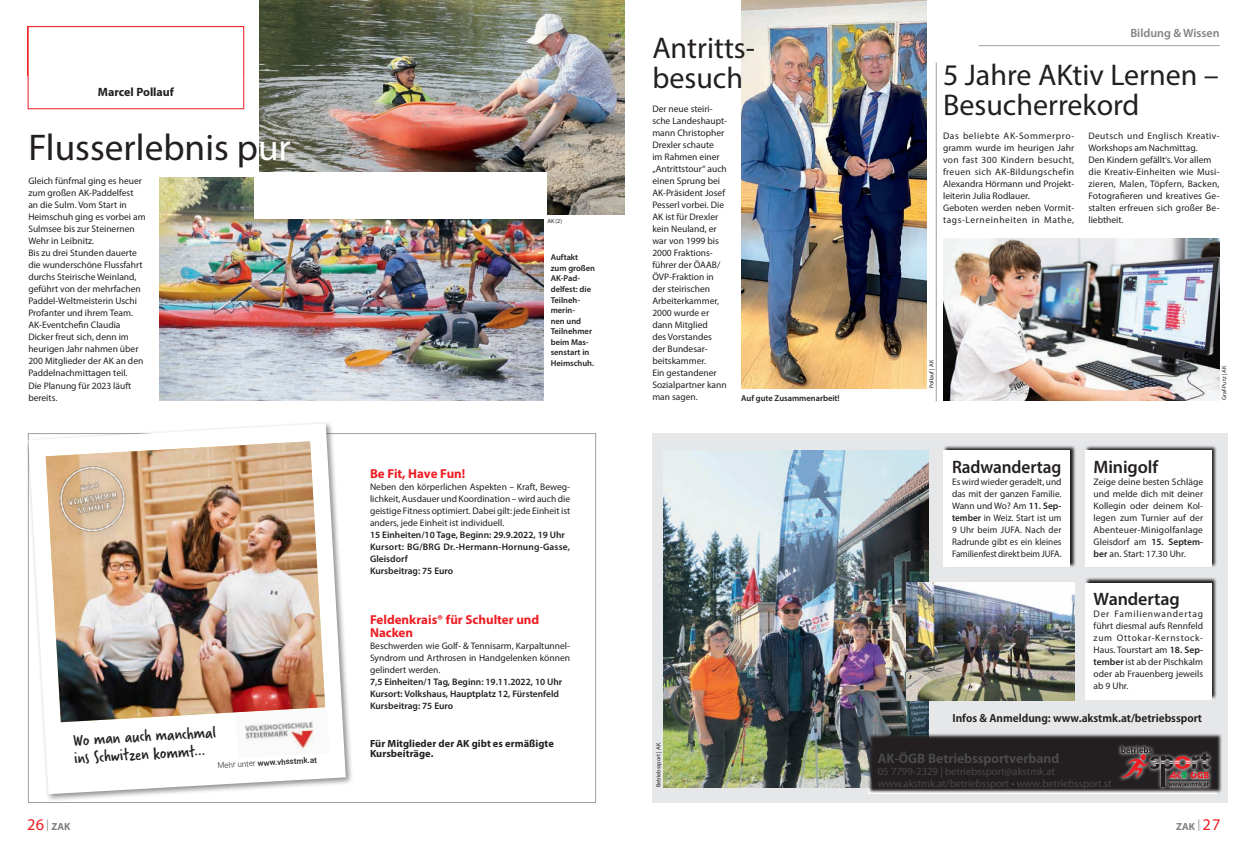
<style>
.page{position:relative;width:1248px;height:851px;background:#fff}
.page>*{position:absolute;margin:0;border:0;box-sizing:border-box;transform-origin:0 0}
.t1{font:37.3px "Myriad Pro";color:#231f20}
.t2{font:30px/30px "Myriad Pro";color:#231f20}
.t3{font:18px/18.1px "Verveine";color:#231f20}
.t4{font:600 18px "Myriad Pro";letter-spacing:-.005em;color:#231f20}
.t5{font:600 18px "Myriad Pro";letter-spacing:-.005em;color:#231f20;scale:.96 1}
.t6{font:700 13px/13px "Myriad Pro";color:#ee1d23}
.t7{font:700 12px "Koz Go Pro";color:#4b4c4d;scale:1.08 1}
.t8{font:600 12px "Myriad Pro";color:#808285}
.t9{font:700 12px "Myriad Pro";color:#231f20}
.t10{font:700 10.4px/10px "Myriad Pro";letter-spacing:.005em;color:#231f20}
.t11{font:700 10.3px "Koz Go Pro";color:#231f20;scale:1.04 1}
.t12{font:700 10.3px "Myriad Pro";letter-spacing:.005em;color:#808285}
.t13{font:9.5px/12px "Myriad Pro";color:#231f20}
.t14{font:600 9.5px/12px "Myriad Pro";color:#231f20}
.t15{font:9.5px "Koz Go Pro";color:#4b4c4d;scale:1.04 1}
.t16{font:9.5px "Myriad Pro";letter-spacing:.04em;color:#231f20}
.t17{font:9.5px "Myriad Pro";letter-spacing:.025em;color:#231f20}
.t18{font:9.5px "Myriad Pro";letter-spacing:.02em;color:#231f20}
.t19{font:9.5px "Myriad Pro";letter-spacing:.06em;color:#231f20}
.t20{font:9.5px "Myriad Pro";letter-spacing:.055em;color:#231f20}
.t21{font:600 8.5px/10.5px "Myriad Pro";color:#231f20}
.t22{font:500 8px "Roboto";color:#231f20}
.t23{font:6px "Myriad Pro";color:#231f20}
.s1{color:#fff}
.s2{font-weight:300}
.s3{font-weight:600}
.s4{font-weight:400}
.s5{font-weight:400;font-size:16.4px;color:#ee1d23}
</style>
<div class="page">
<div style="left:652px;top:433px;width:575px;height:369px;background:#e6e7e9"></div>
<svg style="left:1085px;top:578px;width:132px;height:121px"></svg>
<div style="left:1084px;top:582px;width:127px;height:117px;background:#fff"></div>
<svg style="left:943px;top:446px;width:132px;height:121px"></svg>
<div style="left:943px;top:450px;width:126px;height:117px;background:#fff"></div>
<svg style="left:1085px;top:446px;width:132px;height:121px"></svg>
<div style="left:1084px;top:450px;width:127px;height:117px;background:#fff"></div>
<img style="left:741px;top:0;width:185px;height:388px">
<img style="left:159px;top:177px;width:385px;height:223px">
<img style="left:259px;top:0;width:365px;height:215px">
<hr style="left:935px;top:62px;width:1px;height:339px;background:#9d9fa2">
<div style="left:28px;top:26px;width:216px;height:83px;background:#fff;border:1px solid #ee1d23"></div>
<hr style="left:978px;top:45px;width:241px;height:1px;background:#9d9fa2">
<div style="left:254px;top:172px;width:293px;height:47px;background:#fff"></div>
<img style="left:943px;top:238px;width:276px;height:162px">
<div style="left:26px;top:421px;width:328px;height:381px;background:#231f20;opacity:.5"></div>
<svg style="left:28px;top:423px;width:318px;height:371px"></svg>
<img style="left:46px;top:441px;width:279px;height:281px">
<img style="left:235px;top:707px;width:94px;height:51px">
<svg style="left:48px;top:454px;width:94px;height:93px"></svg>
<img style="left:46px;top:451px;width:93px;height:93px">
<img style="left:663px;top:450px;width:265px;height:337px">
<svg style="left:867px;top:733px;width:355px;height:60px;background:#393537"></svg>
<div style="left:1117px;top:742px;width:96px;height:48px;background:#fff;opacity:.75"></div>
<svg style="left:1119px;top:746px;width:89px;height:40px;background:#594142"></svg>
<img style="left:906px;top:582px;width:168px;height:118px">
<p class="t8" style="left:1130px;top:26px;width:91px">Bildung &amp; Wissen</p>
<p class="t2" style="left:943px;top:60px;width:277px">5 Jahre AKtiv Lernen –<br>Besucherrekord</p>
<p class="t20" style="left:943px;top:130px;width:133px">Das beliebte AK-Sommerpro-</p>
<p class="t16" style="left:1088px;top:130px;width:133px">Deutsch und Englisch Kreativ-</p>
<p class="t13" style="left:943px;top:142px;width:133px">gramm wurde im heurigen Jahr</p>
<p class="t13" style="left:1088px;top:142px;width:110px">Workshops am Nachmittag.</p>
<p class="t16" style="left:943px;top:154px;width:133px">von fast 300 Kindern besucht,</p>
<p class="t13" style="left:1088px;top:154px;width:124px">Den Kindern gefällt‘s. Vor allem</p>
<p class="t16" style="left:943px;top:166px;width:133px">freuen sich AK-Bildungschefin</p>
<p class="t18" style="left:1088px;top:166px;width:133px">die Kreativ-Einheiten wie Musi-</p>
<p class="t2" style="left:652px;top:32px;width:104px">Antritts&shy;besuch</p>
<p class="t13" style="left:652px;top:103px;width:76px">Der neue steiri&shy;sche Landeshaupt&shy;mann Christopher<br>Drexler schaute<br>im Rahmen einer „Antrittstour“ auch</p>
<p class="t9" style="left:98px;top:84px;width:78px">Marcel Pollauf</p>
<p class="t1" style="left:28px;top:124px;width:264px">Flusserlebnis p<span class="s1">ur</span></p>
<p class="t13" style="left:28px;top:187px;width:107px">zum großen AK-Paddelfest</p>
<p class="t13" style="left:652px;top:187px;width:75px">AK-Präsident Josef</p>
<p class="t13" style="left:943px;top:190px;width:88px">leiterin Julia Rodlauer.</p>
<p class="t13" style="left:1088px;top:190px;width:133px">Fotograferen und kreatives Ge-</p>
<p class="t13" style="left:28px;top:199px;width:100px">an die Sulm. Vom Start in</p>
<p class="t13" style="left:652px;top:199px;width:73px">Pesserl vorbei. Die</p>
<p class="t13" style="left:943px;top:202px;width:133px">Geboten werden neben Vormit-</p>
<p class="t13" style="left:1088px;top:202px;width:133px">stalten erfreuen sich großer Be-</p>
<p class="t13" style="left:28px;top:211px;width:119px">Heimschuh ging es vorbei am</p>
<p class="t13" style="left:652px;top:211px;width:67px">AK ist für Drexler</p>
<p class="t23" style="left:547px;top:218px;width:16px">AK (2)</p>
<p class="t19" style="left:943px;top:214px;width:133px">tags-Lerneinheiten in Mathe,</p>
<p class="t13" style="left:1088px;top:214px;width:37px">liebtheit.</p>
<p class="t13" style="left:28px;top:175px;width:115px">Gleich fünfmal ging es heuer</p>
<p class="t13" style="left:652px;top:175px;width:69px">einen Sprung bei</p>
<p class="t13" style="left:943px;top:178px;width:133px">Alexandra Hörmann und Projekt-</p>
<p class="t17" style="left:1088px;top:178px;width:133px">zieren, Malen, Töpfern, Backen,</p>
<p class="t13" style="left:652px;top:223px;width:76px">kein Neuland, er war von 1999 bis<br>2000 Fraktions&shy;führer der ÖAAB/<br>ÖVP-Fraktion in der steirischen<br>Arbeiterkammer,<br>2000 wurde er dann Mitglied<br>des Vorstandes der Bundesar&shy;beitskammer.<br>Ein gestandener<br>Sozialpartner kann man sagen.</p>
<p class="t13" style="left:28px;top:223px;width:116px">Sulmsee bis zur Steinernen<br>Wehr in Leibnitz.<br>Bis zu drei Stunden dauerte die wunderschöne Flussfahrt durchs Steirische Weinland, geführt von der mehrfachen<br>Paddel-Weltmeisterin Uschi<br>Profanter und ihrem Team.<br>AK-Eventchefn Claudia<br>Dicker freut sich, denn im heurigen Jahr nahmen über<br>200 Mitglieder der AK an den<br>Paddelnachmittagen teil.<br>Die Planung für 2023 läuft bereits.</p>
<p class="t21" style="left:550px;top:252px;width:46px">Auftakt zum großen<br>AK-Pad&shy;delfest: die<br>Teilneh&shy;merin-<br>nen und<br>Teilnehmer beim Mas&shy;senstart in<br>Heimschuh.</p>
<p class="t23" style="left:927px;top:388px;width:30px;rotate:-90deg">Pollauf | AK</p>
<p class="t23" style="left:1220px;top:400px;width:36px;rotate:-90deg">Graf-Putz | AK</p>
<p class="t21" style="left:741px;top:392px;width:100px">Auf gute Zusammenarbeit!</p>
<h3 class="t3" style="left:73px;top:730px;width:144px;rotate:-3deg">Wo man auch manchmal ins Schwitzen kommt…</h3>
<p class="t22" style="left:217px;top:759px;width:101px;rotate:-3deg"><span class="s2">Mehr unter</span> www.vhsstmk.at</p>
<p class="t5" style="left:951px;top:455px;width:115px">Radwandertag</p>
<p class="t13" style="left:951px;top:475px;width:111px;text-align:justify">Es wird wieder geradelt, und das mit der ganzen Familie.<br>Wann und Wo? Am <span class="s3">11. Sep&shy;tember</span> in Weiz. Start ist um 9 Uhr beim JUFA. Nach der Radrunde gibt es ein kleines Familienfest direkt beim JUFA.</p>
<p class="t4" style="left:1093px;top:456px;width:66px">Minigolf</p>
<p class="t13" style="left:1093px;top:476px;width:111px;text-align:justify">Zeige deine besten Schläge und melde dich mit deiner Kollegin oder deinem Kol&shy;legen zum Turnier auf der Abenteuer-Minigolfanlage Gleisdorf am <span class="s3">15. Septem&shy;ber</span> an. Start: 17.30 Uhr.</p>
<p class="t4" style="left:1093px;top:587px;width:88px">Wandertag</p>
<p class="t13" style="left:1093px;top:607px;width:111px;text-align:justify">Der Familienwandertag führt diesmal aufs Rennfeld zum Ottokar-Kernstock-Haus. Tourstart am <span class="s3">18. Sep&shy;tember</span> ist ab der Pischkalm oder ab Frauenberg jeweils ab 9 Uhr.</p>
<p class="t11" style="left:952px;top:711px;width:241px">Infos &amp; Anmeldung: www.akstmk.at/betriebssport</p>
<p class="t6" style="left:370px;top:467px;width:97px">Be Fit, Have Fun!</p>
<p class="t13" style="left:370px;top:481px;width:202px">Neben den körperlichen Aspekten – Kraft, Beweg&shy;lichkeit, Ausdauer und Koordination – wird auch die geistige Fitness optimiert. Dabei gilt: jede Einheit ist anders, jede Einheit ist individuell.<br><span class="s3">15 Einheiten/10 Tage, Beginn: 29.9.2022, 19 Uhr Kursort: BG/BRG Dr.-Hermann-Hornung-Gasse, Gleisdorf<br>Kursbeitrag: 75 Euro</span></p>
<p class="t6" style="left:370px;top:612px;width:171px">Feldenkrais® für Schulter und<br>Nacken</p>
<p class="t14" style="left:370px;top:639px;width:201px"><span class="s4">Beschwerden wie Golf- &amp; Tennisarm, Karpaltunnel-Syndrom und Arthrosen in Handgelenken können gelindert werden.<br></span>7,5 Einheiten/1 Tag, Beginn: 19.11.2022, 10 Uhr Kursort: Volkshaus, Hauptplatz 12, Fürstenfeld Kursbeitrag: 75 Euro</p>
<p class="t10" style="left:370px;top:737px;width:185px">Für Mitglieder der AK gibt es ermäßigte<br>Kursbeiträge.</p>
<p class="t7" style="left:877px;top:750px;width:169px">AK-ÖGB Betriebssportverband</p>
<p class="t15" style="left:877px;top:764px;width:172px">05 7799-2329 | betriebssport@akstmk.at</p>
<p class="t23" style="left:654px;top:787px;width:46px;rotate:-90deg">Betriebssport | AK</p>
<p class="t15" style="left:877px;top:776px;width:226px">www.akstmk.at/betriebssport • www.betriebssport.st</p>
<p class="t12" style="left:27px;top:820px;width:45px"><span class="s5">26</span> <sup>|</sup> ZAK</p>
<p class="t12" style="left:1175px;top:820px;width:46px">ZAK <sup>|</sup> <span class="s5">27</span></p>
</div>
